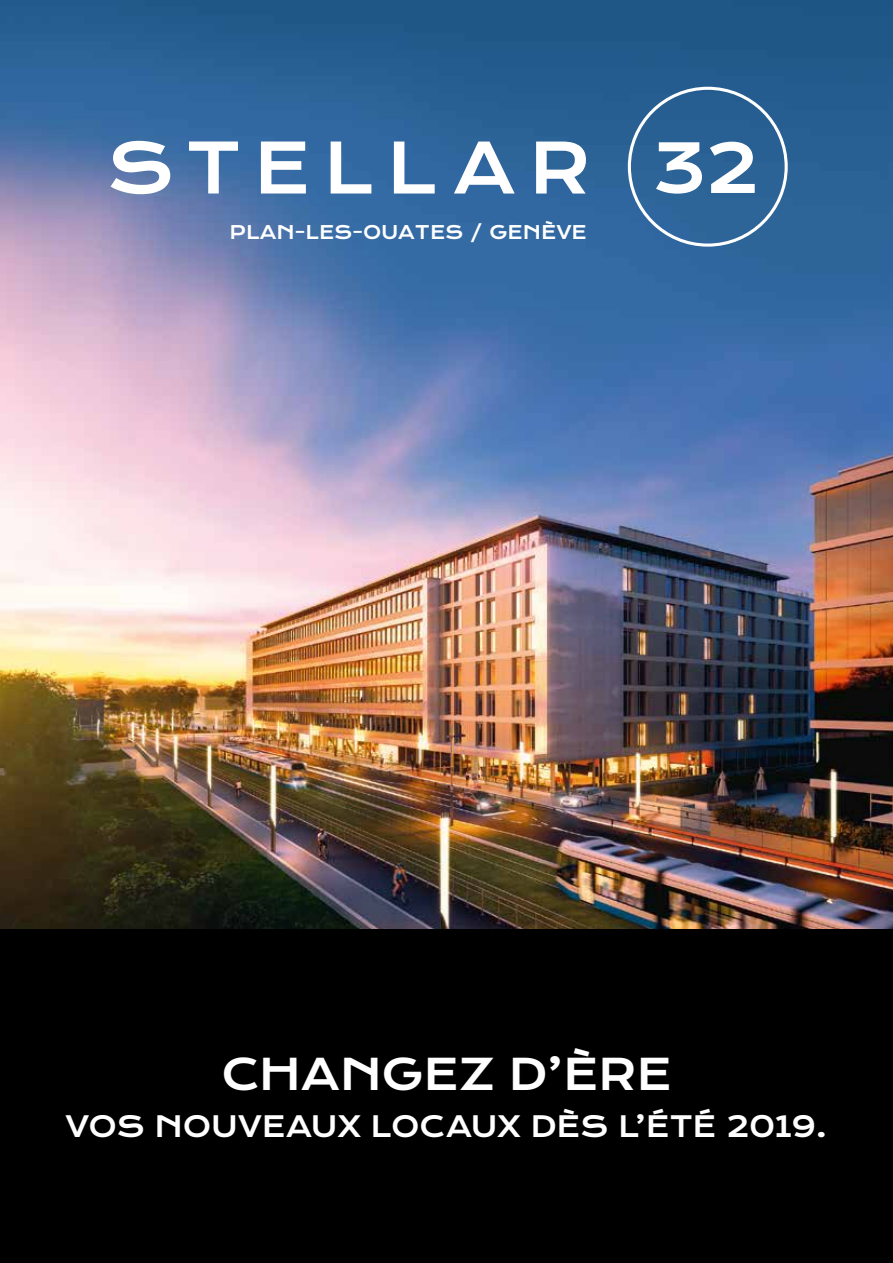
<style>
.page{position:relative;width:893px;height:1263px;background:#fff}
.page>*{position:absolute;margin:0;border:0;box-sizing:border-box;transform-origin:0 0}
.t1{font:42.3px "Krona One";letter-spacing:-.005em;color:#fff}
.t2{font:28.5px "Krona One";letter-spacing:-.005em;color:#fff}
.t3{font:18.3px "Krona One";color:#fff}
</style>
<div class="page">
<img style="left:0;top:0;width:893px;height:929px">
<div style="left:0;top:929px;width:893px;height:334px;background:#000"></div>
<svg style="left:111px;top:141px;width:59px;height:53px"></svg>
<svg style="left:189px;top:141px;width:49px;height:52px"></svg>
<svg style="left:261px;top:142px;width:45px;height:51px"></svg>
<svg style="left:331px;top:142px;width:40px;height:52px"></svg>
<svg style="left:394px;top:142px;width:41px;height:52px"></svg>
<svg style="left:454px;top:142px;width:61px;height:52px"></svg>
<svg style="left:536px;top:142px;width:50px;height:52px"></svg>
<svg style="left:628px;top:87px;width:160px;height:160px;background:#4a7aa5"></svg>
<p class="t3" style="left:229px;top:221px;width:359px">PLAN-LES-OUATES / GENÈVE</p>
<h1 class="t1" style="left:221px;top:1048px;width:452px">CHANGEZ D’ÈRE</h1>
<p class="t2" style="left:66px;top:1108px;width:763px">VOS NOUVEAUX LOCAUX DÈS L’ÉTÉ 2019.</p>
</div>
